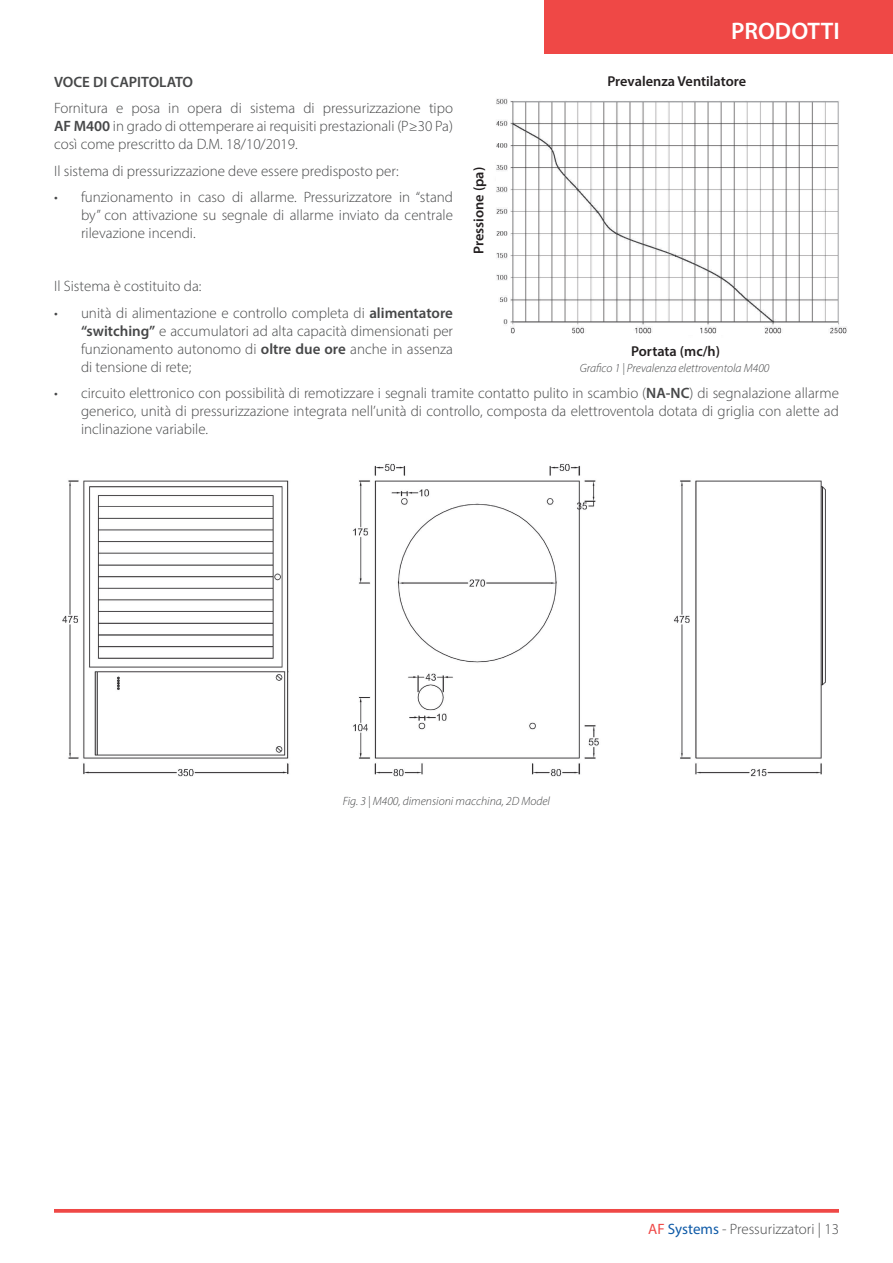
<style>
.page{position:relative;width:893px;height:1263px;background:#fff}
.page>*{position:absolute;margin:0;border:0;box-sizing:border-box;transform-origin:0 0}
.t1{font:600 24px "Myriad Pro";color:#fff}
.t2{font:300 15px/18px "Myriad Pro";color:#464748;text-align:justify}
.t3{font:600 15px "Myriad Pro";color:#464748}
.t4{font:600 14.4px "Myriad Pro";color:#231f20}
.t5{font:italic 300 12px "Myriad Pro";color:#464748}
.s1{font-weight:600}
.s2{font-weight:400;color:#ef4846}
.s3{font-weight:400;color:#0e5aa7}
</style>
<div class="page">
<svg style="left:54px;top:1209px;width:785px;height:4px;background:#f05351"></svg>
<div style="left:544px;top:0;width:349px;height:54px;background:#ef4846"></div>
<img style="left:62px;top:464px;width:764px;height:313px">
<img style="left:496px;top:98px;width:351px;height:236px">
<p class="t3" style="left:54px;top:72px;width:141px">VOCE DI CAPITOLATO</p>
<p class="t2" style="left:54px;top:99px;width:400px">Fornitura e posa in opera di sistema di pressurizzazione tipo <span class="s1">AF M400</span> in grado di ottemperare ai requisiti prestazionali (P≥30 Pa) così come prescritto da D.M. 18/10/2019.</p>
<p class="t2" style="left:54px;top:161px;width:346px">Il sistema di pressurizzazione deve essere predisposto per:</p>
<p class="t2" style="left:81px;top:188px;width:374px;text-indent:-27px">• funzionamento in caso di allarme. Pressurizzatore in “stand by” con attivazione su segnale di allarme inviato da centrale rilevazione incendi.</p>
<p class="t4" style="left:470px;top:254px;width:88px;rotate:-90deg">Pressione (pa)</p>
<h1 class="t1" style="left:731px;top:15px;width:110px">PRODOTTI</h1>
<p class="t4" style="left:607px;top:72px;width:140px">Prevalenza Ventilatore</p>
<p class="t2" style="left:54px;top:277px;width:149px">Il Sistema è costituito da:</p>
<p class="t2" style="left:81px;top:303px;width:374px;text-indent:-27px">• unità di alimentazione e controllo completa di <span class="s1">alimentatore “switching”</span> e accumulatori ad alta capacità dimensionati per funzionamento autonomo di <span class="s1">oltre due ore</span> anche in assenza di tensione di rete;</p>
<p class="t2" style="left:81px;top:384px;width:759px;text-indent:-27px">• circuito elettronico con possibilità di remotizzare i segnali tramite contatto pulito in scambio (<span class="s1">NA-NC</span>) di segnalazione allarme generico, unità di pressurizzazione integrata nell’unità di controllo, composta da elettroventola dotata di griglia con alette ad inclinazione variabile.</p>
<p class="t4" style="left:631px;top:342px;width:90px">Portata (mc/h)</p>
<p class="t5" style="left:580px;top:361px;width:191px">Grafico 1 | Prevalenza elettroventola M400</p>
<p class="t5" style="left:343px;top:794px;width:209px">Fig. 3 | M400, dimensioni macchina, 2D Model</p>
<p class="t2" style="left:648px;top:1219px;width:192px"><span class="s2">AF</span> <span class="s3">Systems</span> - Pressurizzatori | 13</p>
</div>
